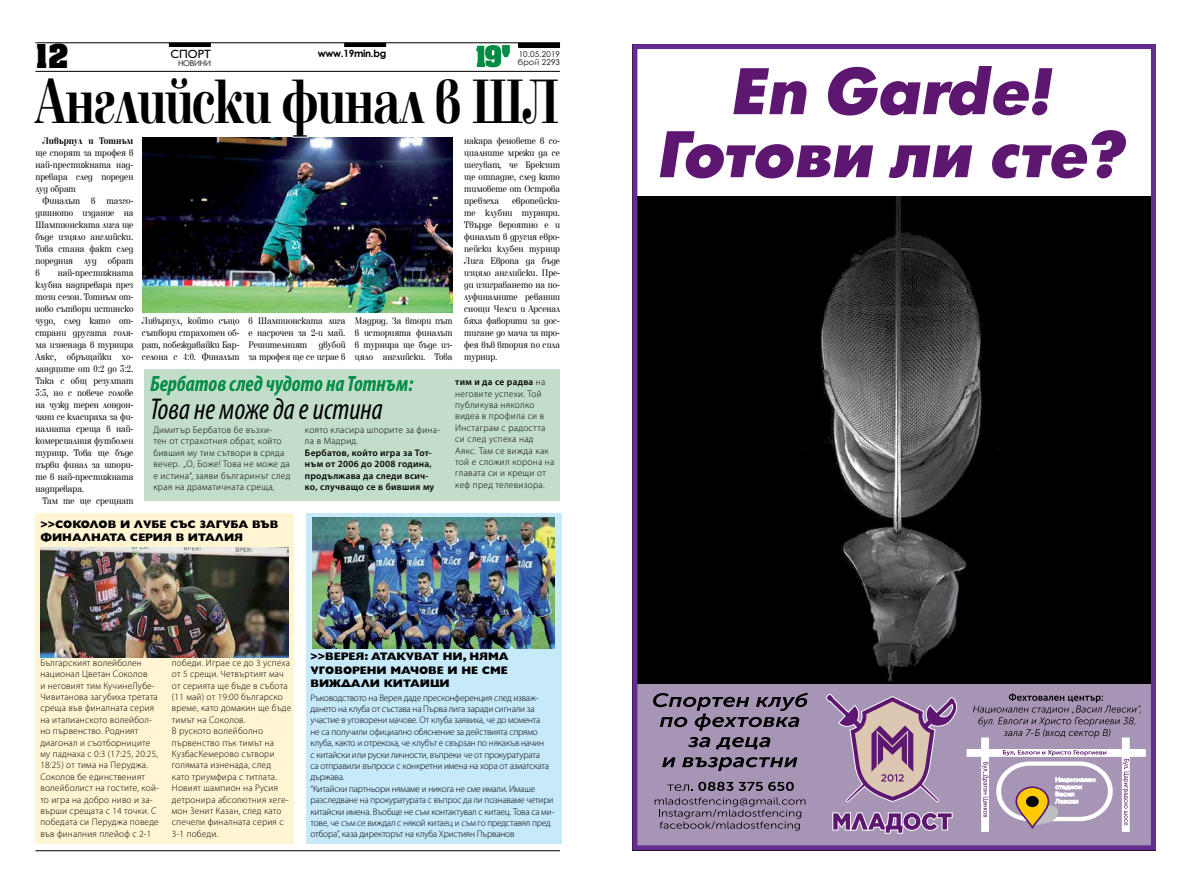
<style>
.page{position:relative;width:1191px;height:893px;background:#fff}
.page>*{position:absolute;margin:0;border:0;box-sizing:border-box;transform-origin:0 0}
.t1{font:700 65.1px "Elfin CYR";letter-spacing:-.025em;color:#000;scale:.74 1}
.t2{font:italic condensed 30.2px "Myriad Pro";color:#000;scale:.95 1}
.t3{font:700 28px "Achen Cyr";color:#000}
.t4{font:italic 700 condensed 22.2px "Myriad Pro";color:#008c44;scale:.95 1}
.t5{font:12px "Gilt";color:#000}
.t6{font:800 11px/13.2px "Gilt";color:#000}
.t7{font:10px/12px "Elfin CYR";color:#000;text-align:justify;scale:.85 1}
.t8{font:700 10px "Elfin CYR";color:#000;scale:.85 1}
.t9{font:700 10px "Century Gothic";letter-spacing:-.03em;color:#000}
.t10{font:300 9.5px/11.4px "Myriad Pro";letter-spacing:.02em;color:#000}
.t11{font:300 9.5px/11.4px "Myriad Pro";letter-spacing:-.02em;color:#000}
.t12{font:600 9.5px/11.4px "Myriad Pro";letter-spacing:.03em;color:#000}
.t13{font:8px "Century Gothic";letter-spacing:.02em;color:#000}
.s1{font-weight:600}
</style>
<div class="page">
<hr style="left:35px;top:43px;width:525px;height:1px;background:#000">
<hr style="left:35px;top:71px;width:525px;height:1px;background:#000">
<svg style="left:476px;top:45px;width:34px;height:22px"></svg>
<div style="left:169px;top:43px;width:42px;height:4px;border:1px solid #000"></div>
<div style="left:344px;top:43px;width:42px;height:4px;border:1px solid #000"></div>
<hr style="left:518px;top:43px;width:41px;height:4px;background:#000">
<div style="left:518px;top:43px;width:42px;height:5px;border:1px solid #000"></div>
<hr style="left:35px;top:850px;width:525px;height:1px;background:#000">
<img style="left:143px;top:138px;width:310px;height:174px">
<svg style="left:281px;top:137px;width:146px;height:2px"></svg>
<div style="left:306px;top:513px;width:255px;height:331px;background:#c7eafb"></div>
<div style="left:35px;top:513px;width:259px;height:331px;background:#fff5d2"></div>
<div style="left:144px;top:369px;width:416px;height:131px;background:#c3ddcb"></div>
<img style="left:40px;top:548px;width:248px;height:109px">
<img style="left:312px;top:518px;width:242px;height:130px">
<svg style="left:632px;top:44px;width:524px;height:806px;background:#534b58"></svg>
<h3 class="t3" style="left:35px;top:37px;width:35px">12</h3>
<p class="t5" style="left:171px;top:48px;width:42px">СПОРТ</p>
<p class="t13" style="left:178px;top:58px;width:35px">НОВИНИ</p>
<p class="t9" style="left:318px;top:45px;width:70px">www.19min.bg</p>
<p class="t13" style="left:519px;top:48px;width:43px">10.05.2019</p>
<p class="t13" style="left:518px;top:56px;width:44px">брой 2293</p>
<h1 class="t1" style="left:35px;top:67px;width:709px">Английски финал в ШЛ</h1>
<p class="t8" style="left:43px;top:135px;width:108px">Ливърпул и Тотнъм</p>
<p class="t7" style="left:35px;top:147px;width:117px">ще спорят за трофея в най-престижната над&shy;превара след пореден луд обрат</p>
<p class="t7" style="left:35px;top:195px;width:117px;text-indent:7px">Финалът в тазго&shy;дишното издание на Шампионската лига ще бъде изцяло английски.<br>Това стана факт след поредния луд обрат в</p>
<p class="t7" style="left:464px;top:135px;width:114px">накара феновете в со&shy;циалните мрежи да се шегуват, че Брекзит ще отпадне, след като тимовете от Острова превзеха</p>
<p class="t7" style="left:464px;top:195px;width:114px;text-indent:48px">европейски&shy;те клубни турнири.<br>Твърде вероятно е и финалът в другия евро&shy;пейски клубен турнир Лига Европа да бъде изцяло английски. Пре&shy;ди изиграването на по&shy;луфиналните реванши снощи Челси и Арсенал бяха фаворити за дос&shy;тигане до мача за тро&shy;фея във втория по сила турнир.</p>
<p class="t10" style="left:455px;top:376px;width:101px"><span class="s1">тим и да се радва</span> на неговите успехи. Той публикува няколко видеа в профила си в<br>Инстаграм с радостта си след успеха над<br>Аякс. Там се вижда как той е сложил корона на главата си и крещи от кеф пред телевизора.</p>
<p class="t7" style="left:35px;top:267px;width:117px;text-indent:22px">най-престижната клубна надпревара през този сезон. Тотнъм от&shy;ново сътвори истинско чудо, след като от&shy;страни другата голя&shy;ма изненада в турнира Аякс, обръщайки хо&shy;ландците от 0:2 до 3:2.<br>Така с общ резултат 3:3, но с повече голове на чужд терен лондон&shy;чани се класираха за фи&shy;налната среща в най&shy;комерсиалния футболен турнир. Това ще бъде първи финал за шпори&shy;те в най-престижната надпревара.</p>
<p class="t7" style="left:43px;top:495px;width:108px">Там те ще срещнат</p>
<p class="t7" style="left:142px;top:315px;width:116px">Ливърпул, който също сътвори страхотен об&shy;рат, побеждавайки Бар&shy;селона с 4:0. Финалът</p>
<p class="t7" style="left:248px;top:315px;width:116px">в Шампионската лига е насрочен за 2-и май.<br>Решителният двубой за трофея ще се играе в</p>
<p class="t7" style="left:355px;top:315px;width:116px">Мадрид. За втори път в историята финалът в турнира ще бъде из&shy;цяло английски. Това</p>
<h3 class="t4" style="left:150px;top:370px;width:278px">Бербатов след чудото на Тотнъм:</h3>
<h2 class="t2" style="left:150px;top:391px;width:246px">Това не може да е истина</h2>
<p class="t10" style="left:153px;top:424px;width:138px">Димитър Бербатов бе възхи-<br>тен от страхотния обрат, който бившия му тим сътвори в сряда вечер. „О, Боже! Това не може да е истина“, заяви българинът след края на драматичната среща,</p>
<p class="t10" style="left:305px;top:424px;width:137px">която класира шпорите за фина&shy;ла в Мадрид.</p>
<p class="t12" style="left:305px;top:447px;width:131px">Бербатов, който игра за Тот&shy;нъм от 2006 до 2008 година, продължава да следи всич&shy;ко, случващо се в бившия му</p>
<p class="t6" style="left:40px;top:517px;width:239px">&gt;&gt;СОКОЛОВ И ЛУБЕ СЪС ЗАГУБА ВЪВ<br>ФИНАЛНАТА СЕРИЯ В ИТАЛИЯ</p>
<p class="t10" style="left:40px;top:657px;width:120px">Българският волейболен национал Цветан Соколов<br>и неговият тим КучинеЛубе-<br>Чивитанова загубиха третата среща във финалната серия на италианското волейбол&shy;но първенство. Родният диагонал и съотборниците му паднаха с 0:3 (17:25, 20:25,<br>18:25) от тима на Перуджа.<br>Соколов бе единственият волейболист на гостите, кой&shy;то игра на добро ниво и за&shy;върши срещата с 14 точки. С победата си Перуджа поведе във финалния плейоф с 2-1</p>
<p class="t10" style="left:172px;top:657px;width:121px">победи. Играе се до 3 успеха от 5 срещи. Четвъртият мач от серията ще бъде в събота (11 май) от 19:00 българско време, като домакин ще бъде тимът на Соколов.<br>В руското волейболно първенство пък тимът на<br>КузбасКемерово сътвори голямата изненада, след<br>като триумфира с титлата.<br>Новият шампион на Русия детронира абсолютния хеге&shy;мон Зенит Казан, след като спечели финалната серия с<br>3-1 победи.</p>
<p class="t6" style="left:310px;top:650px;width:200px;text-align:justify">&gt;&gt;ВЕРЕЯ: АТАКУВАТ НИ, НЯМА УГОВОРЕНИ МАЧОВЕ И НЕ СМЕ ВИЖДАЛИ КИТАЙЦИ</p>
<p class="t11" style="left:310px;top:692px;width:245px">Ръководството на Верея даде пресконференция след изваж&shy;дането на клуба от състава на Първа лига заради сигнали за участие в уговорени мачове. От клуба заявиха, че до момента<br>не са получили официално обяснение за действията спрямо клуба, както и отрекоха, че клубът е свързан по някакъв начин<br>с китайски или руски личности, въпреки че от прокуратурата<br>са отправили въпроси с конкретни имена на хора от азиатската държава.<br>“Китайски партньори нямаме и никога не сме имали. Имаше разследване на прокуратурата с въпрос да ли познаваме четири китайски имена. Въобще не съм контактувал с китаец. Това са ми&shy;тове, че съм се виждал с някой китаец и съм го представял пред отбора”, каза директорът на клуба Християн Първанов</p>
</div>
